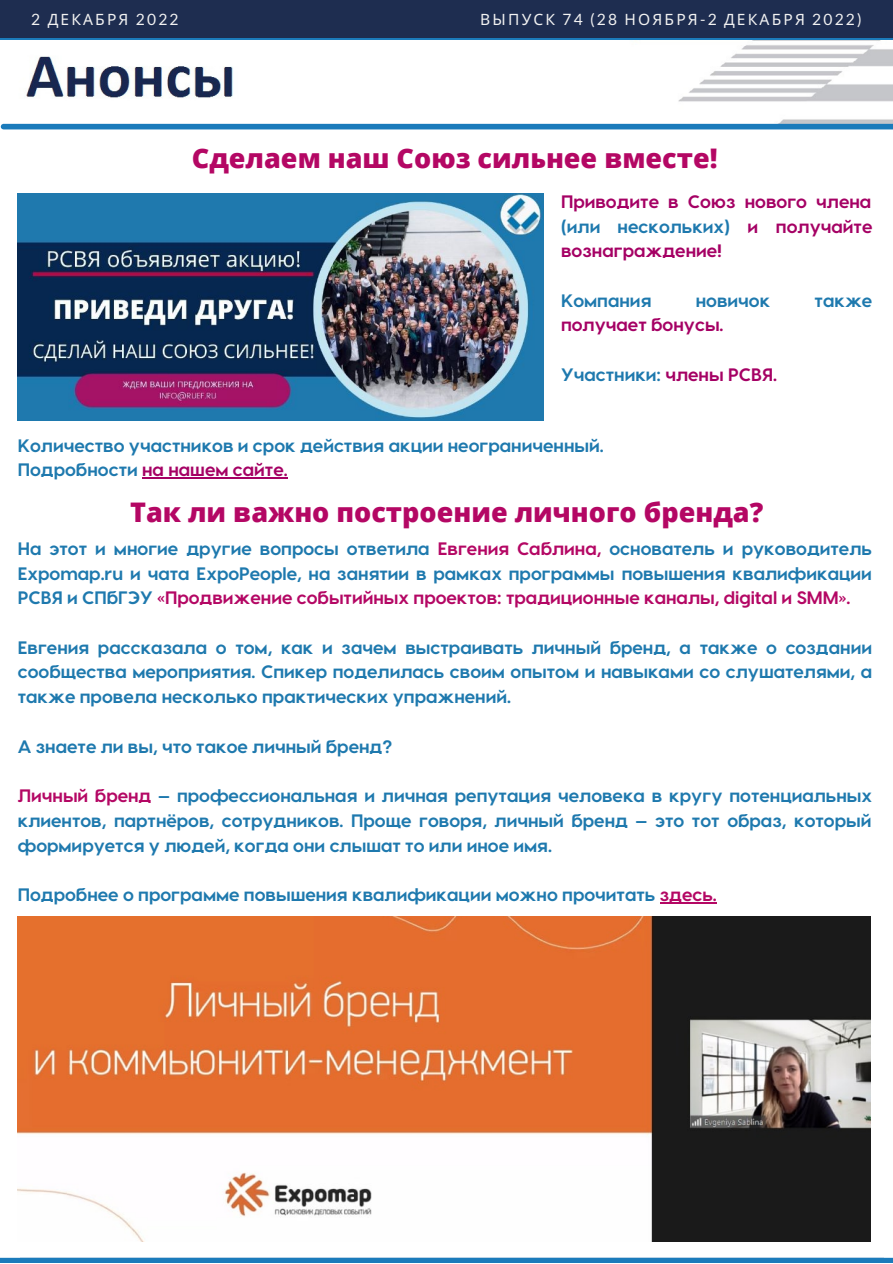
<style>
.page{position:relative;width:893px;height:1264px;background:#fff}
.page>*{position:absolute;margin:0;border:0;box-sizing:border-box;transform-origin:0 0}
.t1{font:800 27px "Open Sans";color:#b40764}
.t2{font:700 18px/24.8px "Visby CF";color:#1e79ae;text-align:justify}
.t3{font:700 18px/24.8px "Visby CF";color:#a50064;text-align:justify}
.t4{font:15.6px "Noto Sans";letter-spacing:.14em;color:#f2f2f2}
.s1{font-family:"Lato"}
.s2{color:#1e79ae}
.s3{color:#a50064}
.s4{color:#b40764}
</style>
<div class="page">
<div style="left:0;top:0;width:892px;height:38px;background:#1e2d50"></div>
<div style="left:0;top:1257px;width:892px;height:5px;background:#1b7bbb"></div>
<svg style="left:0;top:38px;width:892px;height:3px;fill:#1b7bbb"></svg>
<img style="left:3px;top:45px;width:889px;height:79px">
<div style="left:4px;top:124px;width:888px;height:5px;background:#1b7bbb"></div>
<img style="left:18px;top:194px;width:525px;height:227px">
<img style="left:18px;top:916px;width:852px;height:325px">
<hr style="left:142px;top:477px;width:145px;height:1px;background:#a50064">
<hr style="left:659px;top:902px;width:57px;height:1px;background:#b40764">
<p class="t4" style="left:31px;top:8px;width:149px"><span class="s1">2</span> ДЕКАБРЯ <span class="s1">2022</span></p>
<p class="t4" style="left:480px;top:8px;width:383px">ВЫПУСК <span class="s1">74 (28</span> НОЯБРЯ<span class="s1">-2</span> ДЕКАБРЯ <span class="s1">2022)</span></p>
<h1 class="t1" style="left:192px;top:139px;width:527px">Сделаем наш Союз сильнее вместе!</h1>
<p class="t3" style="left:561px;top:188px;width:313px">Приводите в Союз нового члена <span class="s2">(или нескольких)</span> и получайте вознаграждение!</p>
<p class="t2" style="left:561px;top:287px;width:92px">Компания</p>
<p class="t2" style="left:695px;top:287px;width:76px">новичок</p>
<p class="t2" style="left:814px;top:287px;width:59px">также</p>
<p class="t3" style="left:561px;top:312px;width:164px">получает бонусы.</p>
<p class="t2" style="left:561px;top:361px;width:217px">Участники: <span class="s3">члены РСВЯ.</span></p>
<p class="t2" style="left:18px;top:432px;width:587px">Количество участников и срок действия акции неограниченный.<br>Подробности <span class="s3">на нашем сайте.</span></p>
<h1 class="t1" style="left:130px;top:493px;width:634px">Так ли важно построение личного бренда?</h1>
<p class="t2" style="left:18px;top:535px;width:855px">На этот и многие другие вопросы ответила <span class="s4">Евгения Саблина,</span> основатель и руководитель Expomap.ru и чата ExpoPeople, на занятии в рамках программы повышения квалификации РСВЯ и СПбГЭУ <span class="s4">«Продвижение событийных проектов: традиционные каналы, digital и SMM».</span></p>
<p class="t2" style="left:18px;top:634px;width:855px">Евгения рассказала о том, как и зачем выстраивать личный бренд, а также о создании сообщества мероприятия. Спикер поделилась своим опытом и навыками со слушателями, а также провела несколько практических упражнений.</p>
<p class="t2" style="left:18px;top:733px;width:376px">А знаете ли вы, что такое личный бренд?</p>
<p class="t2" style="left:18px;top:782px;width:855px"><span class="s4">Личный бренд</span> — профессиональная и личная репутация человека в кругу потенциальных клиентов, партнёров, сотрудников. Проще говоря, личный бренд — это тот образ, который формируется у людей, когда они слышат то или иное имя.</p>
<p class="t2" style="left:18px;top:881px;width:700px">Подробнее о программе повышения квалификации можно прочитать <span class="s4">здесь.</span></p>
</div>
